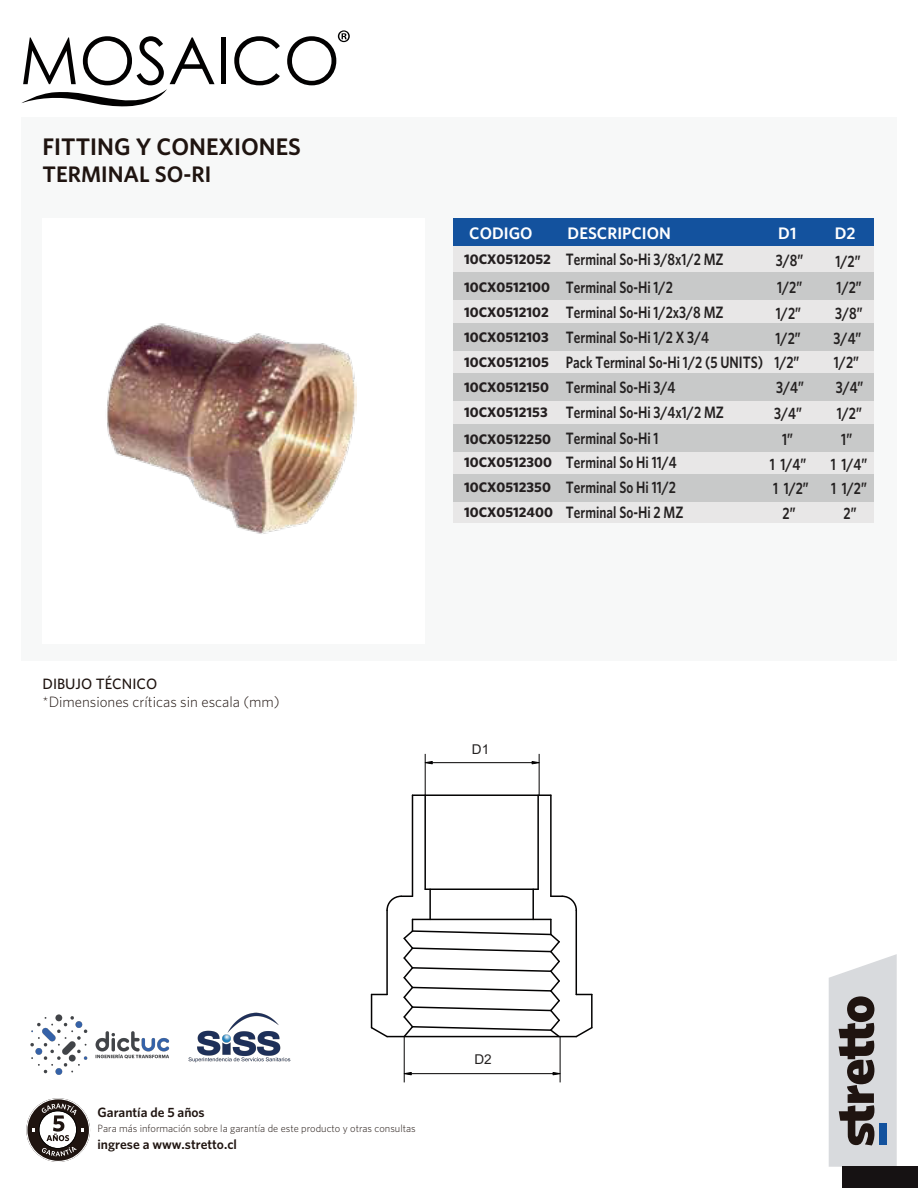
<style>
.page{position:relative;width:918px;height:1188px;background:#fff}
.page>*{position:absolute;margin:0;border:0;box-sizing:border-box;transform-origin:0 0}
.t1{font:600 24px "Whitney";color:#1f1410}
.t2{font:600 22.5px "Whitney";color:#1f1410}
.t3{font:600 16.65px "Whitney";color:#fff}
.t4{font:600 16.5px/25px "Whitney";color:#242121;scale:.8 1}
.t5{font:300 15px "Whitney";color:#1f1410}
.t6{font:500 15px "Whitney";color:#1f1410}
.t7{font:700 13.95px/25px "Whitney";color:#241f20}
.t8{font:600 13.5px "Whitney";color:#1f1410}
.t9{font:13.5px "Arial";color:#242121}
.t10{font:300 10.5px "Whitney";color:#1f1410}
</style>
<div class="page">
<div style="left:21px;top:117px;width:876px;height:543px;background:#f7f8f8"></div>
<div style="left:42px;top:218px;width:383px;height:425px;background:#fff"></div>
<svg style="left:26px;top:1098px;width:64px;height:64px"></svg>
<svg style="left:22px;top:36px;width:193px;height:71px"></svg>
<div style="left:221px;top:37px;width:5px;height:47px;background:#020101"></div>
<svg style="left:234px;top:36px;width:46px;height:49px"></svg>
<svg style="left:287px;top:30px;width:63px;height:55px"></svg>
<svg style="left:829px;top:954px;width:68px;height:213px;background:#b1b1b3"></svg>
<img style="left:30px;top:1014px;width:140px;height:61px">
<img style="left:188px;top:1012px;width:103px;height:51px">
<img style="left:107px;top:323px;width:249px;height:211px">
<hr style="left:539px;top:754px;width:1px;height:41px;background:#030202">
<hr style="left:425px;top:754px;width:1px;height:41px;background:#030202">
<hr style="left:432px;top:762px;width:100px;height:1px;background:#030202">
<svg style="left:532px;top:761px;width:8px;height:3px"></svg>
<svg style="left:424px;top:761px;width:9px;height:3px"></svg>
<hr style="left:560px;top:1037px;width:1px;height:45px;background:#030202">
<hr style="left:404px;top:1037px;width:1px;height:45px;background:#030202">
<hr style="left:411px;top:1073px;width:142px;height:1px;background:#030202">
<svg style="left:553px;top:1072px;width:8px;height:3px"></svg>
<svg style="left:403px;top:1072px;width:9px;height:3px"></svg>
<hr style="left:537px;top:795px;width:2px;height:94px;background:#030202">
<hr style="left:425px;top:889px;width:113px;height:1px;background:#030202">
<hr style="left:424px;top:795px;width:2px;height:94px;background:#030202">
<hr style="left:412px;top:794px;width:139px;height:2px;background:#030202">
<hr style="left:550px;top:795px;width:2px;height:101px;background:#030202">
<hr style="left:412px;top:795px;width:1px;height:101px;background:#030202">
<hr style="left:576px;top:910px;width:1px;height:84px;background:#030202">
<hr style="left:387px;top:1036px;width:189px;height:1px;background:#030202">
<svg style="left:551px;top:895px;width:26px;height:17px"></svg>
<hr style="left:591px;top:994px;width:2px;height:34px;background:#030202">
<svg style="left:576px;top:994px;width:15px;height:1px"></svg>
<svg style="left:574px;top:1026px;width:19px;height:12px"></svg>
<hr style="left:386px;top:910px;width:2px;height:84px;background:#030202">
<svg style="left:386px;top:895px;width:26px;height:17px"></svg>
<hr style="left:371px;top:994px;width:1px;height:34px;background:#030202">
<svg style="left:372px;top:994px;width:15px;height:1px"></svg>
<svg style="left:370px;top:1026px;width:19px;height:12px"></svg>
<hr style="left:532px;top:889px;width:2px;height:30px;background:#030202">
<hr style="left:429px;top:889px;width:2px;height:30px;background:#030202">
<svg style="left:402px;top:919px;width:159px;height:120px"></svg>
<div style="left:453px;top:244px;width:421px;height:279px;background:#e8e7e7"></div>
<div style="left:453px;top:272px;width:421px;height:28px;background:#c8c9c9"></div>
<div style="left:453px;top:323px;width:421px;height:28px;background:#c8c9c9"></div>
<div style="left:453px;top:474px;width:421px;height:27px;background:#c8c9c9"></div>
<div style="left:453px;top:424px;width:421px;height:28px;background:#c8c9c9"></div>
<div style="left:453px;top:374px;width:421px;height:27px;background:#c8c9c9"></div>
<div style="left:453px;top:218px;width:421px;height:27px;background:#13529e"></div>
<div style="left:842px;top:1167px;width:76px;height:21px;background:#161213"></div>
<h1 class="t1" style="left:43px;top:133px;width:260px">FITTING Y CONEXIONES</h1>
<h2 class="t2" style="left:43px;top:161px;width:170px">TERMINAL SO-RI</h2>
<p class="t6" style="left:43px;top:675px;width:116px">DIBUJO TÉCNICO</p>
<p class="t5" style="left:43px;top:693px;width:239px">*Dimensiones críticas sin escala (mm)</p>
<p class="t3" style="left:469px;top:223px;width:65px">CODIGO</p>
<p class="t7" style="left:464px;top:245px;width:88px;line-height:28px">10CX0512052<br>10CX0512100</p>
<p class="t7" style="left:464px;top:299px;width:86px;text-align:justify">10CX0512102<br>10CX0512103<br>10CX0512105<br>10CX0512150<br>10CX0512153</p>
<p class="t7" style="left:464px;top:427px;width:89px;line-height:23.5px">10CX0512250<br>10CX0512300</p>
<p class="t7" style="left:464px;top:474px;width:90px">10CX0512350<br>10CX0512400</p>
<p class="t3" style="left:568px;top:223px;width:105px">DESCRIPCION</p>
<p class="t4" style="left:566px;top:244px;width:199px;line-height:28px">Terminal So-Hi 3/8x1/2 MZ<br>Terminal So-Hi 1/2</p>
<p class="t4" style="left:566px;top:299px;width:248px">Terminal So-Hi 1/2x3/8 MZ<br>Terminal So-Hi 1/2 X 3/4<br>Pack Terminal So-Hi 1/2 (5 UNITS)<br>Terminal So-Hi 3/4<br>Terminal So-Hi 3/4x1/2 MZ</p>
<p class="t4" style="left:566px;top:426px;width:140px;line-height:23.5px">Terminal So-Hi 1<br>Terminal So Hi 11/4</p>
<p class="t4" style="left:566px;top:474px;width:148px">Terminal So Hi 11/2<br>Terminal So-Hi 2 MZ</p>
<p class="t3" style="left:778px;top:223px;width:20px">D1</p>
<p class="t3" style="left:835px;top:223px;width:22px">D2</p>
<p class="t4" style="left:776px;top:247px;width:36px">3/8”</p>
<p class="t4" style="left:836px;top:248px;width:33px">1/2”</p>
<p class="t4" style="left:777px;top:275px;width:33px">1/2”</p>
<p class="t4" style="left:837px;top:275px;width:33px">1/2”</p>
<p class="t4" style="left:776px;top:300px;width:33px">1/2”</p>
<p class="t4" style="left:835px;top:300px;width:36px">3/8”</p>
<p class="t4" style="left:834px;top:325px;width:36px">3/4”</p>
<p class="t4" style="left:774px;top:326px;width:34px;line-height:24px">1/2”<br>1/2”</p>
<p class="t4" style="left:834px;top:349px;width:33px">1/2”</p>
<p class="t4" style="left:776px;top:375px;width:36px">3/4”</p>
<p class="t4" style="left:836px;top:375px;width:36px">3/4”</p>
<p class="t4" style="left:774px;top:401px;width:36px">3/4”</p>
<p class="t4" style="left:837px;top:401px;width:33px">1/2”</p>
<p class="t4" style="left:782px;top:426px;width:15px">1”</p>
<p class="t4" style="left:841px;top:426px;width:15px">1”</p>
<p class="t4" style="left:831px;top:451px;width:47px">1 1/4”</p>
<p class="t4" style="left:770px;top:452px;width:50px;line-height:24px">1 1/4”<br>1 1/2”</p>
<p class="t4" style="left:831px;top:475px;width:46px">1 1/2”</p>
<p class="t4" style="left:783px;top:500px;width:18px">2”</p>
<p class="t4" style="left:844px;top:500px;width:18px">2”</p>
<p class="t9" style="left:472px;top:740px;width:19px">D1</p>
<p class="t8" style="left:98px;top:1105px;width:109px">Garantía de 5 años</p>
<p class="t10" style="left:98px;top:1123px;width:320px">Para más información sobre la garantía de este producto y otras consultas</p>
<p class="t8" style="left:98px;top:1136px;width:141px">ingrese a www.stretto.cl</p>
<p class="t9" style="left:475px;top:1050px;width:19px">D2</p>
</div>
